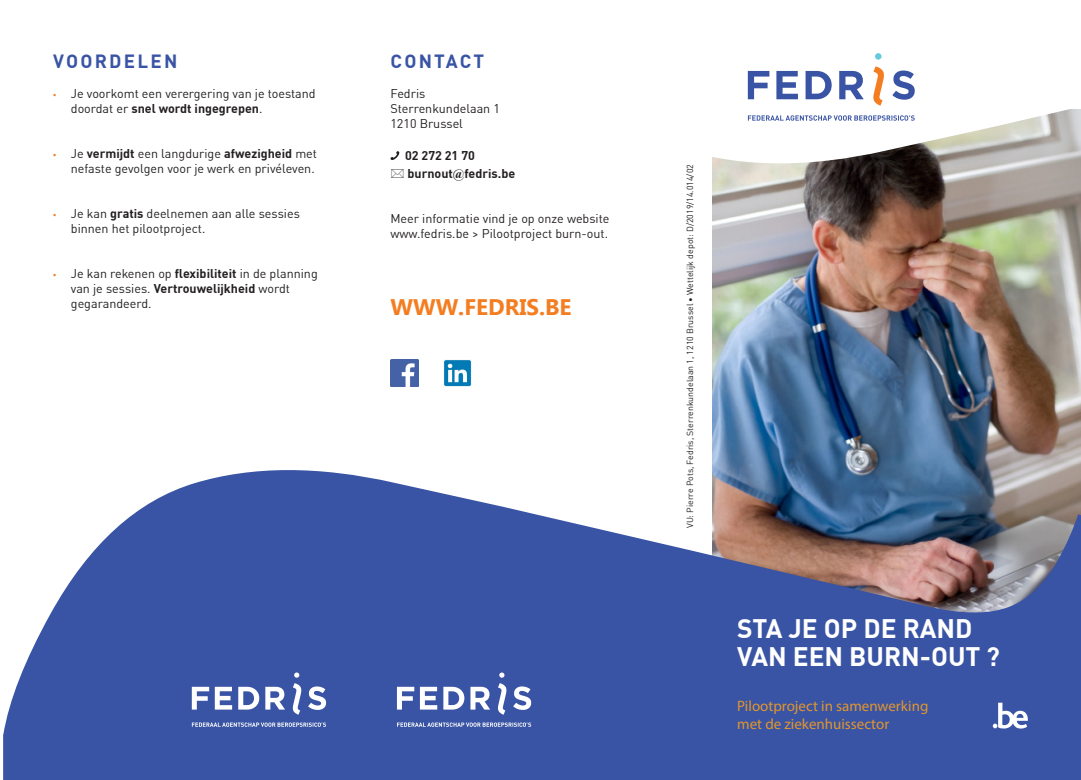
<style>
.page{position:relative;width:1081px;height:780px;background:#fff}
.page>*{position:absolute;margin:0;border:0;box-sizing:border-box;transform-origin:0 0}
.t1{font:700 26.25px "DIN Offc Pro";color:#fff}
.t2{font:700 22.5px "Lao UI";color:#f47d21}
.t3{font:700 18.75px "DIN Offc Pro";letter-spacing:.12em;color:#3954a4}
.t4{font:15px "Myriad Pro";color:#e1952e}
.t5{font:12.5px/15px "DIN Offc Pro";color:#231f20}
.t6{font:700 12.5px "DIN Offc Pro";color:#231f20}
.t7{font:8.75px "DIN Offc Pro";color:#231f20}
.s1{font-family:"Myriad Pro";font-size:11.25px;color:#f47d21}
.s2{font-weight:700}
.s3{font-family:"Times New Roman"}
</style>
<div class="page">
<img style="left:712px;top:168px;width:369px;height:297px">
<svg style="left:3px;top:465px;width:1078px;height:315px;background:#576caa"></svg>
<svg style="left:712px;top:70px;width:369px;height:98px"></svg>
<svg style="left:748px;top:71px;width:21px;height:28px"></svg>
<svg style="left:776px;top:71px;width:22px;height:28px"></svg>
<svg style="left:805px;top:71px;width:26px;height:28px"></svg>
<svg style="left:839px;top:71px;width:25px;height:28px"></svg>
<svg style="left:873px;top:66px;width:11px;height:40px"></svg>
<svg style="left:892px;top:70px;width:22px;height:30px"></svg>
<svg style="left:875px;top:53px;width:7px;height:7px"></svg>
<svg style="left:748px;top:115px;width:166px;height:6px"></svg>
<svg style="left:397px;top:686px;width:17px;height:23px"></svg>
<svg style="left:420px;top:686px;width:17px;height:23px"></svg>
<svg style="left:443px;top:686px;width:21px;height:23px"></svg>
<svg style="left:470px;top:686px;width:20px;height:23px"></svg>
<svg style="left:513px;top:686px;width:18px;height:24px"></svg>
<svg style="left:498px;top:672px;width:8px;height:42px"></svg>
<svg style="left:397px;top:722px;width:134px;height:4px"></svg>
<svg style="left:192px;top:686px;width:17px;height:23px"></svg>
<svg style="left:215px;top:686px;width:17px;height:23px"></svg>
<svg style="left:238px;top:686px;width:21px;height:23px"></svg>
<svg style="left:265px;top:686px;width:20px;height:23px"></svg>
<svg style="left:308px;top:686px;width:18px;height:24px"></svg>
<svg style="left:293px;top:672px;width:8px;height:42px"></svg>
<svg style="left:192px;top:722px;width:134px;height:4px"></svg>
<svg style="left:390px;top:151px;width:10px;height:9px"></svg>
<svg style="left:993px;top:702px;width:35px;height:26px"></svg>
<img style="left:390px;top:359px;width:28px;height:28px">
<img style="left:444px;top:360px;width:27px;height:27px">
<p class="t3" style="left:53px;top:46px;width:126px">VOORDELEN</p>
<p class="t5" style="left:71px;top:85px;width:246px;text-indent:-18px"><span class="s1">•</span> Je voorkomt een verergering van je toestand doordat er <span class="s2">snel wordt ingegrepen</span>.</p>
<p class="t5" style="left:53px;top:145px;width:265px;text-align:right"><span class="s1">•</span> Je <span class="s2">vermijdt</span> een langdurige <span class="s2">afwezigheid</span> met nefaste gevolgen voor je werk en privéleven.</p>
<p class="t5" style="left:71px;top:205px;width:230px;text-indent:-18px"><span class="s1">•</span> Je kan <span class="s2">gratis</span> deelnemen aan alle sessies binnen het pilootproject.</p>
<p class="t5" style="left:71px;top:265px;width:248px;text-indent:-18px"><span class="s1">•</span> Je kan rekenen op <span class="s2">flexibiliteit</span> in de planning van je sessies. <span class="s2">Vertrouwelijkheid</span> wordt gegarandeerd.</p>
<p class="t3" style="left:390px;top:46px;width:95px">CONTACT</p>
<p class="t5" style="left:390px;top:85px;width:36px">Fedris</p>
<p class="t5" style="left:390px;top:100px;width:111px">Sterrenkundelaan 1</p>
<p class="t5" style="left:390px;top:115px;width:74px">1210 Brussel</p>
<p class="t6" style="left:405px;top:146px;width:71px">02 272 21 70</p>
<p class="t6" style="left:407px;top:163px;width:109px">burnout<span class="s3">@</span>fedris.be</p>
<p class="t5" style="left:390px;top:210px;width:221px">Meer informatie vind je op onze website</p>
<p class="t5" style="left:390px;top:225px;width:219px">www.fedris.be &gt; Pilootproject burn-out.</p>
<p class="t2" style="left:390px;top:292px;width:183px">WWW.FEDRIS.BE</p>
<p class="t7" style="left:683px;top:528px;width:365px;rotate:-90deg">VU: Pierre Pots, Fedris, Sterrenkundelaan 1, 1210 Brussel • Wettelijk depot: D/2019/14.014/02</p>
<p class="t1" style="left:737px;top:608px;width:237px">STA JE OP DE RAND</p>
<p class="t1" style="left:737px;top:635px;width:264px">VAN EEN BURN-OUT ?</p>
<p class="t4" style="left:737px;top:696px;width:193px">Pilootproject in samenwerking</p>
<p class="t4" style="left:737px;top:714px;width:154px">met de ziekenhuissector</p>
</div>
